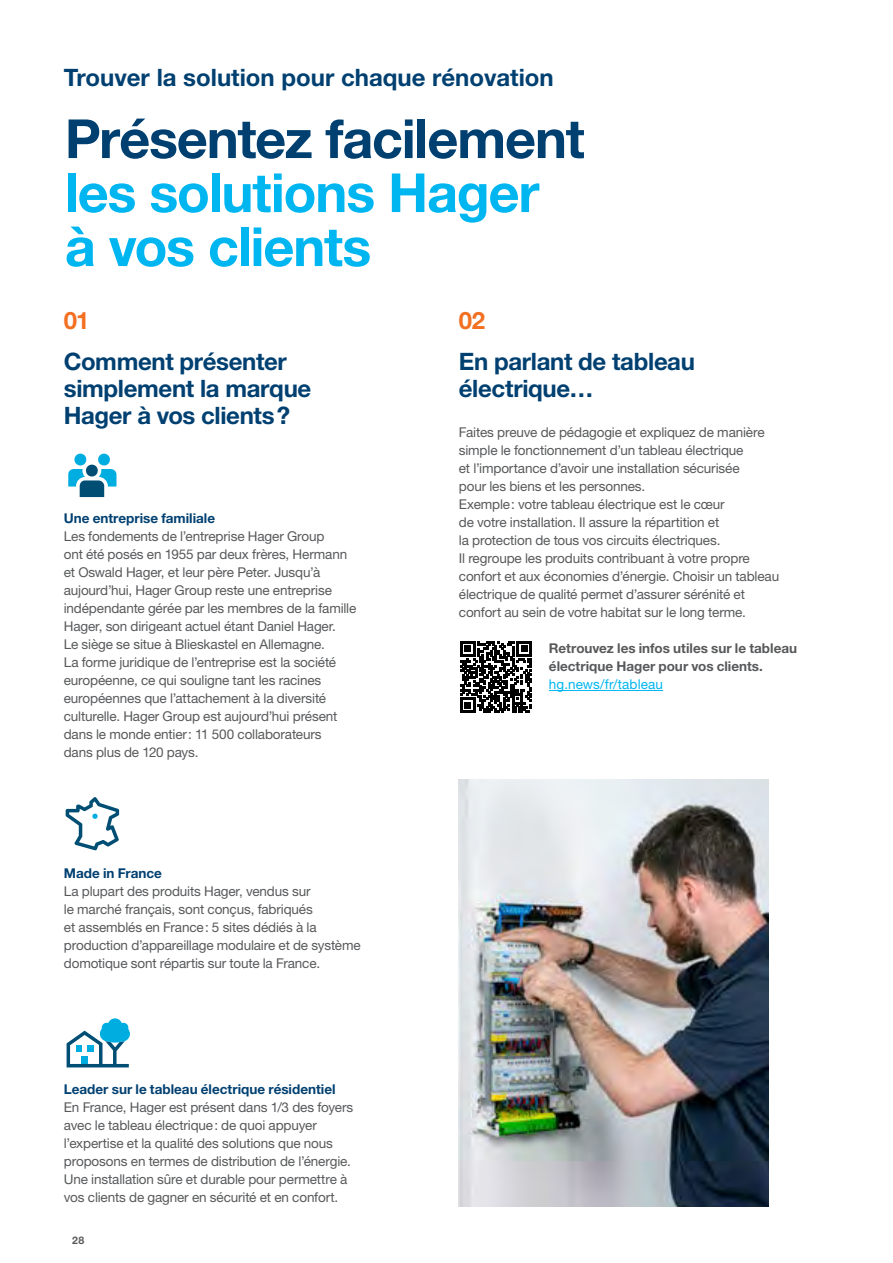
<style>
.page{position:relative;width:893px;height:1263px;background:#fff}
.page>*{position:absolute;margin:0;border:0;box-sizing:border-box;transform-origin:0 0}
.t1{font:700 54px/54px "Helvetica Neue LTW1 G";letter-spacing:-.02em;color:#00b6f1}
.t2{font:700 54px "Helvetica Neue LTW1 G";letter-spacing:-.02em;color:#004071}
.t3{font:700 24px/27px "Helvetica Neue LTW1 G";letter-spacing:-.015em;color:#004071}
.t4{font:700 24px "Helvetica Neue LTW1 G";color:#f36f21}
.t5{font:13.5px/18px "Helvetica Neue LTW1 G";letter-spacing:-.01em;color:#58595b}
.t6{font:700 13.5px "Helvetica Neue LTW1 G";color:#004071}
.t7{font:700 13.5px/18px "Helvetica Neue LTW1 G";color:#58595b}
.t8{font:13.5px "Helvetica Neue LTW1 G";letter-spacing:.01em;color:#00b6f1}
.t9{font:700 10.5px "Helvetica Neue LTW1 G";color:#58595b}
</style>
<div class="page">
<img style="left:459px;top:779px;width:309px;height:428px">
<svg style="left:68px;top:454px;width:48px;height:43px"></svg>
<svg style="left:67px;top:1018px;width:63px;height:49px"></svg>
<svg style="left:66px;top:797px;width:53px;height:53px"></svg>
<hr style="left:549px;top:690px;width:114px;height:1px;background:#00b6f1">
<svg style="left:460px;top:641px;width:72px;height:72px"></svg>
<h2 class="t3" style="left:64px;top:64px;width:492px">Trouver la solution pour chaque rénovation</h2>
<h1 class="t2" style="left:65px;top:105px;width:521px">Présentez facilement</h1>
<h1 class="t1" style="left:65px;top:165px;width:476px">les solutions Hager à vos clients</h1>
<h2 class="t4" style="left:64px;top:306px;width:27px">01</h2>
<h2 class="t4" style="left:459px;top:306px;width:28px">02</h2>
<h2 class="t3" style="left:64px;top:347px;width:249px">Comment présenter simplement la marque<br>Hager à vos clients?</h2>
<h2 class="t3" style="left:459px;top:347px;width:238px">En parlant de tableau électrique…</h2>
<p class="t5" style="left:459px;top:423px;width:322px">Faites preuve de pédagogie et expliquez de manière simple le fonctionnement d’un tableau électrique<br>et l’importance d’avoir une installation sécurisée<br>pour les biens et les personnes.<br>Exemple: votre tableau électrique est le cœur<br>de votre installation. Il assure la répartition et<br>la protection de tous vos circuits électriques.<br>Il regroupe les produits contribuant à votre propre confort et aux économies d’énergie. Choisir un tableau électrique de qualité permet d’assurer sérénité et confort au sein de votre habitat sur le long terme.</p>
<p class="t6" style="left:64px;top:509px;width:153px">Une entreprise familiale</p>
<p class="t5" style="left:64px;top:527px;width:294px">Les fondements de l’entreprise Hager Group<br>ont été posés en 1955 par deux frères, Hermann et Oswald Hager, et leur père Peter. Jusqu’à aujourd’hui, Hager Group reste une entreprise indépendante gérée par les membres de la famille Hager, son dirigeant actuel étant Daniel Hager.<br>Le siège se situe à Blieskastel en Allemagne.<br>La forme juridique de l’entreprise est la société européenne, ce qui souligne tant les racines européennes que l’attachement à la diversité culturelle. Hager Group est aujourd’hui présent dans le monde entier: 11 500 collaborateurs<br>dans plus de 120 pays.</p>
<p class="t7" style="left:549px;top:639px;width:250px">Retrouvez les infos utiles sur le tableau électrique Hager pour vos clients.</p>
<p class="t8" style="left:549px;top:676px;width:116px">hg.news/fr/tableau</p>
<p class="t6" style="left:64px;top:865px;width:99px">Made in France</p>
<p class="t5" style="left:64px;top:882px;width:298px">La plupart des produits Hager, vendus sur<br>le marché français, sont conçus, fabriqués<br>et assemblés en France: 5 sites dédiés à la production d’appareillage modulaire et de système domotique sont répartis sur toute la France.</p>
<p class="t6" style="left:64px;top:1081px;width:273px">Leader sur le tableau électrique résidentiel</p>
<p class="t5" style="left:64px;top:1098px;width:291px">En France, Hager est présent dans 1/3 des foyers avec le tableau électrique: de quoi appuyer l’expertise et la qualité des solutions que nous proposons en termes de distribution de l’énergie.<br>Une installation sûre et durable pour permettre à vos clients de gagner en sécurité et en confort.</p>
<p class="t9" style="left:72px;top:1233px;width:14px">28</p>
</div>
